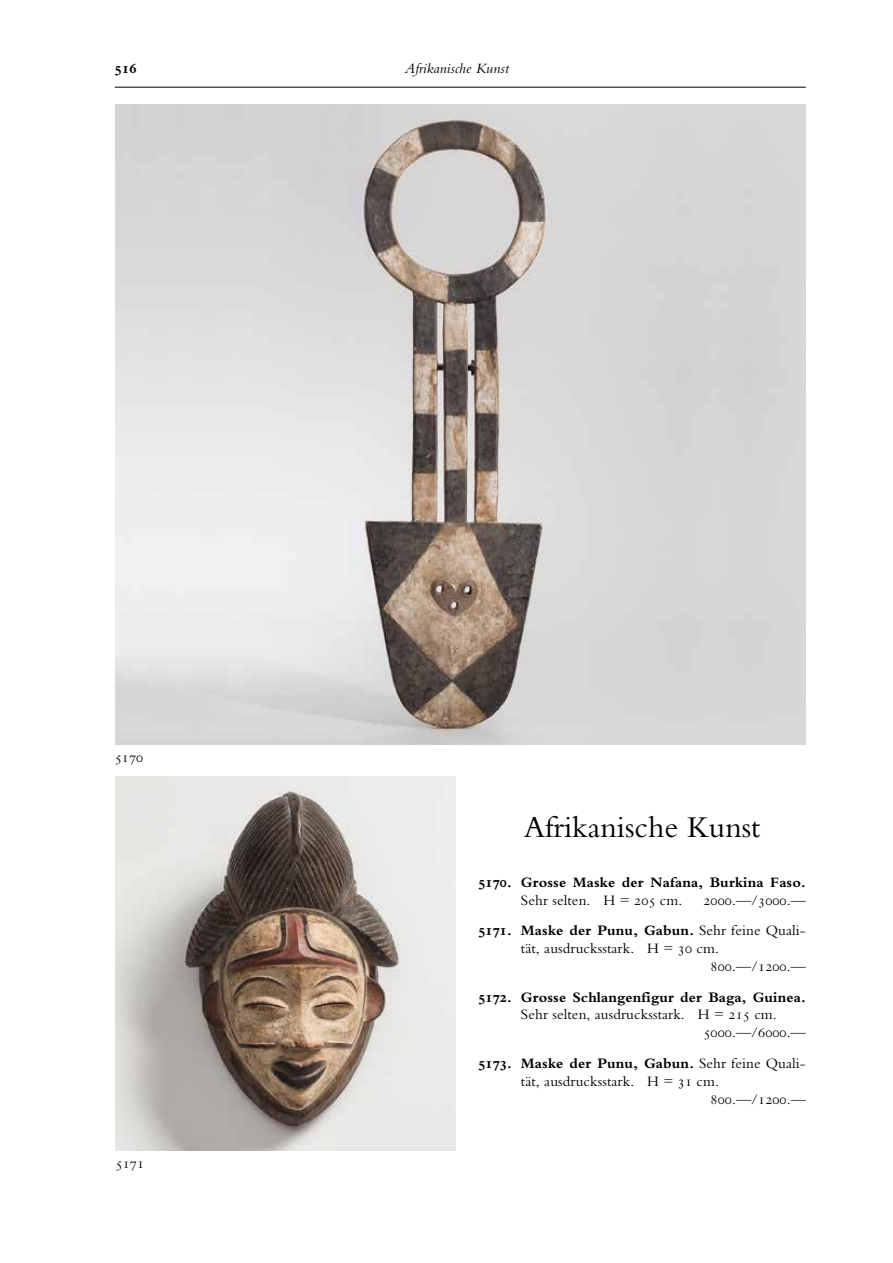
<style>
.page{position:relative;width:893px;height:1263px;background:#fff}
.page>*{position:absolute;margin:0;border:0;box-sizing:border-box;transform-origin:0 0}
.t1{font:31.5px "Bembo";color:#000}
.t2{font:700 15px/17.9px "Bembo";letter-spacing:.01em;color:#000}
.t3{font:15px/17.9px "Bembo";letter-spacing:.01em;color:#000}
.t4{font:15px "Bembo SC";letter-spacing:.01em;color:#000}
.t5{font:15px "Bembo Bold Os F";color:#000}
.t6{font:italic 14.85px "Bembo";letter-spacing:.01em;color:#000}
.s1{font-family:"Bembo Bold Os F";font-weight:400}
.s2{font-weight:400}
.s3{font-family:"Bembo SC";font-weight:400}
.s4{font-family:"Bembo"}
.s5{font-family:"Bembo Bold Os F"}
.s6{font-weight:700}
.s7{font-family:"Bembo SC"}
</style>
<div class="page">
<hr style="left:115px;top:87px;width:691px;height:1px;background:#000">
<img style="left:116px;top:104px;width:690px;height:640px">
<img style="left:116px;top:776px;width:340px;height:374px">
<p class="t5" style="left:115px;top:60px;width:23px">516</p>
<p class="t6" style="left:405px;top:60px;width:106px">Afrikanische Kunst</p>
<p class="t4" style="left:115px;top:749px;width:30px">5170</p>
<p class="t4" style="left:116px;top:1155px;width:30px">5171</p>
<h1 class="t1" style="left:524px;top:809px;width:238px">Afrikanische Kunst</h1>
<p class="t2" style="left:521px;top:873px;width:286px;text-indent:-43px"><span class="s1">5170.</span> Grosse Maske der Nafana, Burkina Faso.<br><span class="s2">Sehr selten. H =</span> <span class="s3">205</span> <span class="s2">cm.</span></p>
<p class="t4" style="left:703px;top:892px;width:104px">2000<span class="s4">.—/</span>3000<span class="s4">.—</span></p>
<p class="t3" style="left:521px;top:921px;width:286px;text-indent:-43px"><span class="s5">5171</span><span class="s6">. Maske der Punu, Gabun.</span> Sehr feine Quali&shy;tät, ausdrucksstark. H = <span class="s7">30</span> cm.</p>
<p class="t4" style="left:711px;top:958px;width:97px">800<span class="s4">.—/</span>1200<span class="s4">.—</span></p>
<p class="t2" style="left:521px;top:988px;width:286px;text-indent:-43px"><span class="s1">5172</span>. Grosse Schlangenfigur der Baga, Guinea.<br><span class="s2">Sehr selten, ausdrucksstark. H =</span> <span class="s3">215</span> <span class="s2">cm.</span></p>
<p class="t4" style="left:703px;top:1024px;width:104px">5000<span class="s4">.—/</span>6000<span class="s4">.—</span></p>
<p class="t3" style="left:521px;top:1054px;width:286px;text-indent:-43px"><span class="s5">5173</span><span class="s6">. Maske der Punu, Gabun.</span> Sehr feine Quali&shy;tät, ausdrucksstark. H = <span class="s7">31</span> cm.</p>
<p class="t4" style="left:711px;top:1091px;width:97px">800<span class="s4">.—/</span>1200<span class="s4">.—</span></p>
</div>
